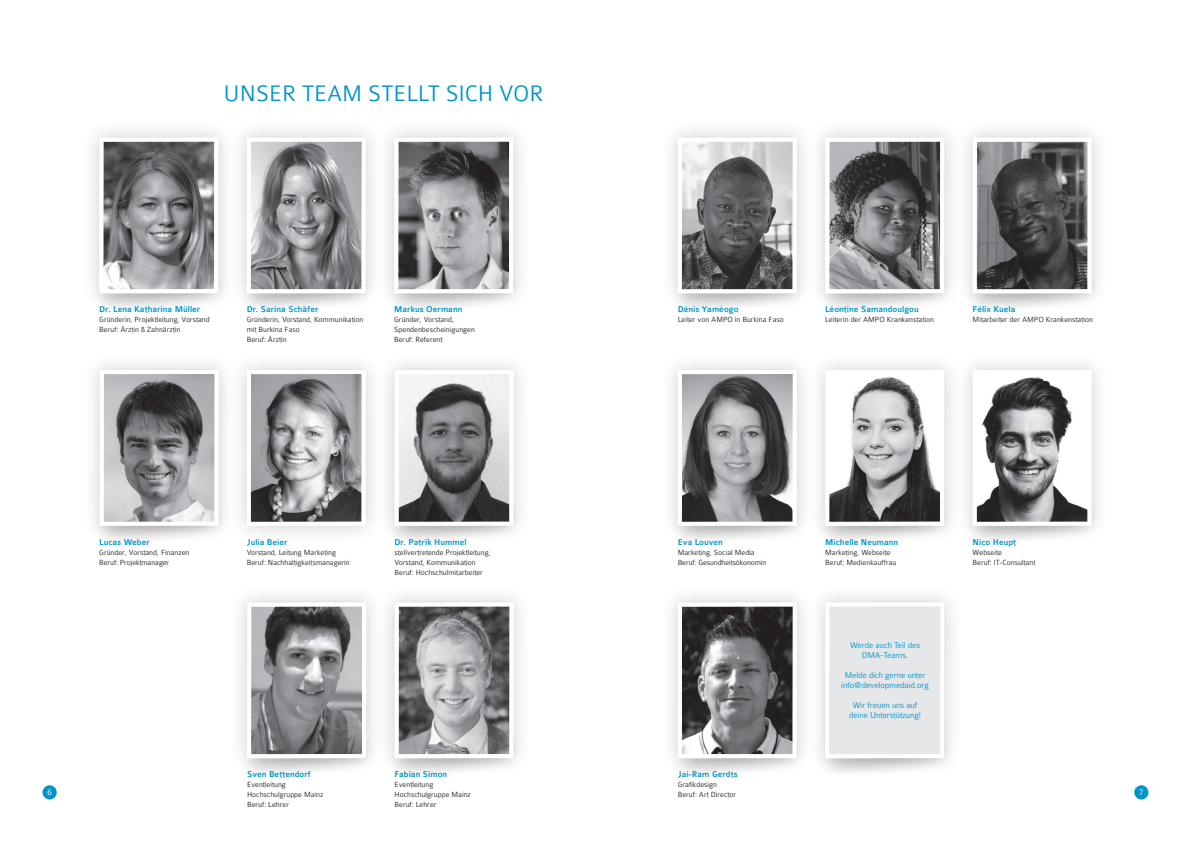
<style>
.page{position:relative;width:1191px;height:842px;background:#fff}
.page>*{position:absolute;margin:0;border:0;box-sizing:border-box;transform-origin:0 0}
.t1{font:300 24px "Colaborate";color:#0094c8}
.t2{font:500 9px "Colaborate";color:#0094c8}
.t3{font:300 9px/10px "Colaborate";letter-spacing:-.01em;color:#0094c8;text-align:center}
.t4{font:300 9px "Colaborate";color:#fff}
.t5{font:300 8px/10px "Colaborate";color:#231f20}
</style>
<div class="page">
<div style="left:1134px;top:785px;width:14px;height:14px;background:#0094c8;border-radius:50%"></div>
<div style="left:43px;top:785px;width:14px;height:14px;background:#0094c8;border-radius:50%"></div>
<div style="left:81px;top:119px;width:155px;height:192px;background:#f8f8f8"></div>
<svg style="left:97px;top:135px;width:123px;height:171px"></svg>
<div style="left:228px;top:119px;width:156px;height:192px;background:#f8f8f8"></div>
<svg style="left:245px;top:135px;width:123px;height:171px"></svg>
<div style="left:376px;top:119px;width:155px;height:192px;background:#fafafa"></div>
<svg style="left:392px;top:135px;width:123px;height:171px;background:#99999b"></svg>
<div style="left:376px;top:352px;width:156px;height:192px;background:#f8f8f8"></div>
<svg style="left:392px;top:368px;width:123px;height:170px"></svg>
<div style="left:228px;top:352px;width:156px;height:192px;background:#f8f8f8"></div>
<svg style="left:245px;top:368px;width:123px;height:162px"></svg>
<div style="left:659px;top:584px;width:156px;height:192px;background:#f9f9f9"></div>
<div style="left:229px;top:584px;width:155px;height:192px;background:#f8f8f8"></div>
<svg style="left:245px;top:600px;width:123px;height:171px"></svg>
<div style="left:807px;top:352px;width:155px;height:192px;background:#f6f6f6"></div>
<div style="left:376px;top:584px;width:156px;height:192px;background:#231f20;opacity:.22"></div>
<svg style="left:392px;top:600px;width:123px;height:176px;background:#a2a2a4"></svg>
<div style="left:81px;top:352px;width:156px;height:192px;background:#fafafa"></div>
<svg style="left:98px;top:368px;width:123px;height:171px"></svg>
<div style="left:659px;top:119px;width:156px;height:192px;background:#f9f9f9"></div>
<svg style="left:675px;top:136px;width:124px;height:170px"></svg>
<div style="left:807px;top:119px;width:155px;height:192px;background:#f8f7f8"></div>
<svg style="left:823px;top:136px;width:123px;height:402px"></svg>
<div style="left:954px;top:119px;width:155px;height:192px;background:#231f20;opacity:.22"></div>
<svg style="left:970px;top:136px;width:123px;height:175px;background:#7a7a7c"></svg>
<div style="left:807px;top:584px;width:155px;height:192px;background:#fafafa"></div>
<svg style="left:823px;top:600px;width:123px;height:171px"></svg>
<div style="left:954px;top:352px;width:155px;height:192px;background:#fafafa"></div>
<svg style="left:970px;top:368px;width:123px;height:171px"></svg>
<div style="left:659px;top:352px;width:156px;height:192px;background:#fafafa"></div>
<svg style="left:675px;top:368px;width:124px;height:403px"></svg>
<h1 class="t1" style="left:224px;top:81px;width:321px">UNSER TEAM STELLT SICH VOR</h1>
<p class="t2" style="left:99px;top:305px;width:103px">Dr. Lena Katharina Müller</p>
<p class="t5" style="left:99px;top:315px;width:112px">Gründerin, Projektleitung, Vorstand<br>Beruf: Ärztin &amp; Zahnärztin</p>
<p class="t2" style="left:247px;top:305px;width:73px">Dr. Sarina Schäfer</p>
<p class="t5" style="left:247px;top:315px;width:118px">Gründerin, Vorstand, Kommunikation mit Burkina Faso<br>Beruf: Ärztin</p>
<p class="t2" style="left:394px;top:305px;width:70px">Markus Oermann</p>
<p class="t5" style="left:394px;top:315px;width:82px">Gründer, Vorstand,<br>Spendenbescheinigungen<br>Beruf: Referent</p>
<p class="t2" style="left:99px;top:537px;width:52px">Lucas Weber</p>
<p class="t5" style="left:99px;top:547px;width:92px">Gründer, Vorstand, Finanzen<br>Beruf: Projektmanager</p>
<p class="t2" style="left:247px;top:537px;width:42px">Julia Beier</p>
<p class="t5" style="left:247px;top:547px;width:105px">Vorstand, Leitung Marketing<br>Beruf: Nachhaltigkeitsmanagerin</p>
<p class="t2" style="left:394px;top:537px;width:74px">Dr. Patrik Hummel</p>
<p class="t5" style="left:394px;top:547px;width:98px">stellvertretende Projektleitung,<br>Vorstand, Kommunikation<br>Beruf: Hochschulmitarbeiter</p>
<p class="t2" style="left:677px;top:305px;width:62px">Dénis Yaméogo</p>
<p class="t5" style="left:677px;top:315px;width:108px">Leiter von AMPO in Burkina Faso</p>
<p class="t2" style="left:825px;top:305px;width:95px">Léontine Samandoulgou</p>
<p class="t5" style="left:825px;top:315px;width:110px">Leiterin der AMPO Krankenstation</p>
<p class="t2" style="left:972px;top:305px;width:44px">Félix Kuela</p>
<p class="t5" style="left:972px;top:315px;width:122px">Mitarbeiter der AMPO Krankenstation</p>
<p class="t2" style="left:677px;top:537px;width:47px">Eva Louven</p>
<p class="t5" style="left:677px;top:547px;width:90px">Marketing, Social Media<br>Beruf: Gesundheitsökonomin</p>
<p class="t2" style="left:825px;top:537px;width:75px">Michelle Neumann</p>
<p class="t5" style="left:825px;top:547px;width:73px">Marketing, Webseite<br>Beruf: Medienkauffrau</p>
<p class="t3" style="left:850px;top:640px;width:72px">Werde auch Teil des<br>DMA-Teams.</p>
<p class="t3" style="left:841px;top:670px;width:89px">Melde dich gerne unter info@developmedaid.org</p>
<p class="t3" style="left:849px;top:700px;width:73px">Wir freuen uns auf deine Unterstützung!</p>
<p class="t2" style="left:972px;top:537px;width:45px">Nico Heupt</p>
<p class="t5" style="left:972px;top:547px;width:64px">Webseite<br>Beruf: IT-Consultant</p>
<p class="t2" style="left:247px;top:769px;width:65px">Sven Bettendorf</p>
<p class="t5" style="left:247px;top:779px;width:78px">Eventleitung<br>Hochschulgruppe Mainz<br>Beruf: Lehrer</p>
<p class="t2" style="left:394px;top:769px;width:54px">Fabian Simon</p>
<p class="t5" style="left:394px;top:779px;width:78px">Eventleitung<br>Hochschulgruppe Mainz<br>Beruf: Lehrer</p>
<p class="t2" style="left:677px;top:769px;width:62px">Jai-Ram Gerdts</p>
<p class="t5" style="left:677px;top:779px;width:60px">Grafikdesign<br>Beruf: Art Director</p>
<p class="t4" style="left:47px;top:788px;width:6px">6</p>
<p class="t4" style="left:1139px;top:788px;width:6px">7</p>
</div>
